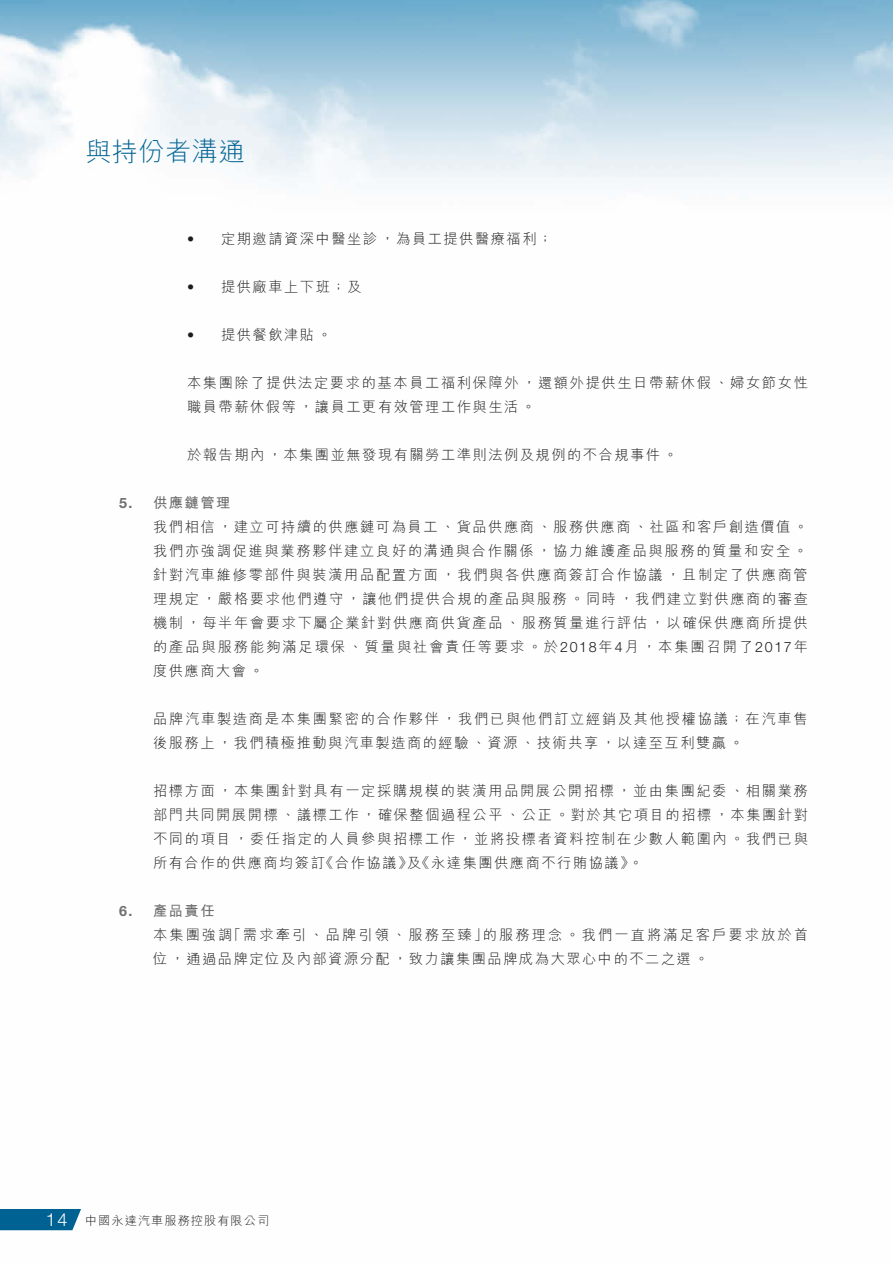
<style>
.page{position:relative;width:893px;height:1263px;background:#fff}
.page>*{position:absolute;margin:0;border:0;box-sizing:border-box;transform-origin:0 0}
.t1{font:300 26.25px "M Hei HK";letter-spacing:.015em;color:#006292}
.t2{font:300 14.25px/24px "M Hei HK";letter-spacing:.115em;color:#1c1c1b}
.t3{font:300 14.25px/24px "M Hei HK";letter-spacing:.145em;color:#1c1c1b}
.t4{font:300 12px "M Hei HK";letter-spacing:.08em;color:#1c1c1b}
.s1{font-family:"Helvetica Neue LT Std"}
.s2{font-family:"Helvetica Neue LT Std";font-weight:700;color:#6f6f6f}
.s3{font-weight:700;color:#6f6f6f}
.s4{font-family:"Helvetica Neue LT Std";font-size:18px;color:#fff}
</style>
<div class="page">
<img style="left:0;top:0;width:893px;height:1231px">
<div style="left:0;top:1209px;width:81px;height:21px;background:#006292"></div>
<h1 class="t1" style="left:85px;top:133px;width:161px">與持份者溝通</h1>
<p class="t2" style="left:187px;top:226px;width:367px"><span class="s1">•</span> 定期邀請資深中醫坐診，為員工提供醫療福利；</p>
<p class="t2" style="left:187px;top:274px;width:176px"><span class="s1">•</span> 提供廠車上下班；及</p>
<p class="t2" style="left:187px;top:322px;width:146px"><span class="s1">•</span> 提供餐飲津貼。</p>
<p class="t2" style="left:187px;top:370px;width:622px">本集團除了提供法定要求的基本員工福利保障外，還額外提供生日帶薪休假、婦女節女性職員帶薪休假等，讓員工更有效管理工作與生活。</p>
<p class="t2" style="left:187px;top:442px;width:492px">於報告期內，本集團並無發現有關勞工準則法例及規例的不合規事件。</p>
<p class="t2" style="left:153px;top:490px;width:656px;text-indent:-34px"><span class="s2">5.</span> <span class="s3">供應鏈管理<br></span>我們相信，建立可持續的供應鏈可為員工、貨品供應商、服務供應商、社區和客戶創造價值。我們亦強調促進與業務夥伴建立良好的溝通與合作關係，協力維護產品與服務的質量和安全。針對汽車維修零部件與裝潢用品配置方面，我們與各供應商簽訂合作協議，且制定了供應商管理規定，嚴格要求他們遵守，讓他們提供合規的產品與服務。同時，我們建立對供應商的審查機制，每半年會要求下屬企業針對供應商供貨產品、服務質量進行評估，以確保供應商所提供的產品與服務能夠滿足環保、質量與社會責任等要求。於<span class="s1">2018</span>年<span class="s1">4</span>月，本集團召開了<span class="s1">2017</span>年度供應商大會。</p>
<p class="t2" style="left:153px;top:706px;width:656px">品牌汽車製造商是本集團緊密的合作夥伴，我們已與他們訂立經銷及其他授權協議；在汽車售後服務上，我們積極推動與汽車製造商的經驗、資源、技術共享，以達至互利雙贏。</p>
<p class="t2" style="left:153px;top:778px;width:656px;text-align:justify">招標方面，本集團針對具有一定採購規模的裝潢用品開展公開招標，並由集團紀委、相關業務部門共同開展開標、議標工作，確保整個過程公平、公正。對於其它項目的招標，本集團針對不同的項目，委任指定的人員參與招標工作，並將投標者資料控制在少數人範圍內。我們已與所有合作的供應商均簽訂《合作協議》及《永達集團供應商不行賄協議》。</p>
<p class="t3" style="left:153px;top:898px;width:656px;text-indent:-34px"><span class="s2">6.</span> <span class="s3">產品責任<br></span>本集團強調「需求牽引、品牌引領、服務至臻」的服務理念。我們一直將滿足客戶要求放於首位，通過品牌定位及內部資源分配，致力讓集團品牌成為大眾心中的不二之選。</p>
<p class="t4" style="left:46px;top:1212px;width:225px"><span class="s4">14</span> 中國永達汽車服務控股有限公司</p>
</div>
